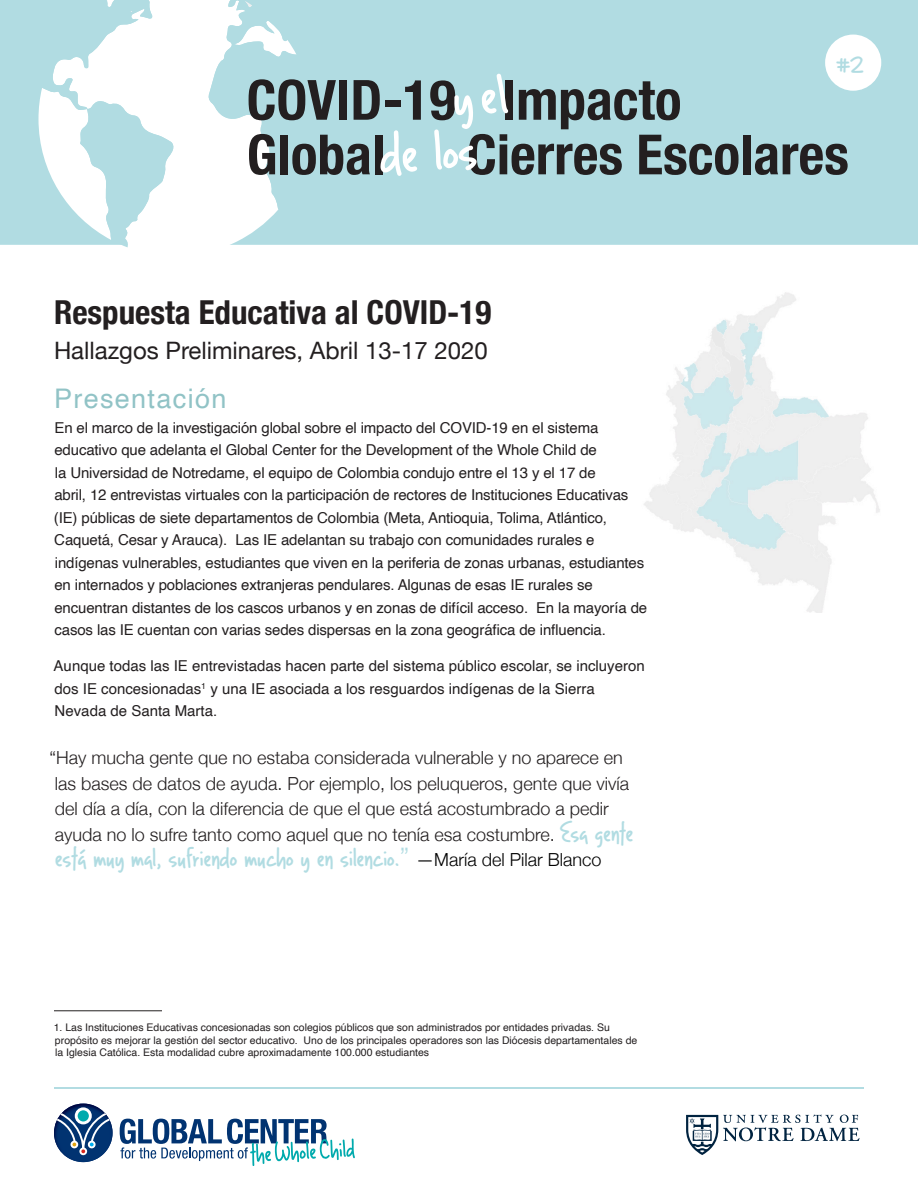
<style>
.page{position:relative;width:918px;height:1188px;background:#fff}
.page>*{position:absolute;margin:0;border:0;box-sizing:border-box;transform-origin:0 0}
.t1{font:700 condensed 33px "Helvetica Neue";color:#231f20}
.t2{font:27px "Helvetica";letter-spacing:.05em;color:#91c3c6}
.t3{font:25.5px "Lightupthe World";color:#b1dce2}
.t4{font:24px "Helvetica Neue";color:#231f20}
.t5{font:300 18px/25.5px "Helvetica Neue";color:#231f20}
.t6{font:15px/22.5px "Helvetica";letter-spacing:-.01em;color:#231f20}
.t7{font:10.5px/12.6px "Helvetica";color:#231f20}
.s1{font-family:"Lightupthe World";font-weight:400;font-size:25.5px;color:#b1dce2}
.s2{font-family:"Helvetica Neue";font-weight:300}
.s3{font-family:"Helvetica Neue";font-weight:300;font-size:18px;color:#000}
</style>
<div class="page">
<img style="left:644px;top:292px;width:236px;height:320px">
<hr style="left:54px;top:1011px;width:108px;height:1px;background:#231f20">
<div style="left:0;top:0;width:918px;height:245px;background:#b1dce2"></div>
<svg style="left:127px;top:0;width:151px;height:248px"></svg>
<svg style="left:39px;top:0;width:135px;height:247px"></svg>
<svg style="left:208px;top:0;width:213px;height:209px"></svg>
<div style="left:743px;top:135px;width:8px;height:39px;background:#231f20"></div>
<svg style="left:755px;top:144px;width:93px;height:31px;background:#5e6d71"></svg>
<svg style="left:430px;top:74px;width:309px;height:101px;background:#8ca8ad"></svg>
<div style="left:825px;top:35px;width:56px;height:56px;background:#fff;border-radius:50%"></div>
<hr style="left:54px;top:1088px;width:810px;height:1px;background:#b2dce2">
<svg style="left:54px;top:1104px;width:59px;height:58px"></svg>
<svg style="left:120px;top:1119px;width:235px;height:47px"></svg>
<img style="left:83px;top:1104px;width:4px;height:4px">
<img style="left:65px;top:1104px;width:18px;height:53px">
<div style="left:75px;top:1107px;width:17px;height:17px;border:3px solid #fff;border-radius:50%"></div>
<svg style="left:54px;top:1109px;width:59px;height:47px"></svg>
<div style="left:71px;top:1141px;width:7px;height:7px;border:2px solid #fff;border-radius:50%"></div>
<svg style="left:686px;top:1115px;width:173px;height:40px"></svg>
<p class="t1" style="left:54px;top:285px;width:439px">Respuesta Educativa al COVID-19</p>
<p class="t4" style="left:54px;top:333px;width:435px">Hallazgos Preliminares, Abril 13-17 2020</p>
<p class="t2" style="left:54px;top:378px;width:174px">Presentación</p>
<p class="t6" style="left:54px;top:416px;width:595px">En el marco de la investigación global sobre el impacto del COVID-19 en el sistema educativo que adelanta el Global Center for the Development of the Whole Child de<br>la Universidad de Notredame, el equipo de Colombia condujo entre el 13 y el 17 de<br>abril, 12 entrevistas virtuales con la participación de rectores de Instituciones Educativas (IE) públicas de siete departamentos de Colombia (Meta, Antioquia, Tolima, Atlántico, Caquetá, Cesar y Arauca). Las IE adelantan su trabajo con comunidades rurales e indígenas vulnerables, estudiantes que viven en la periferia de zonas urbanas, estudiantes en internados y poblaciones extranjeras pendulares. Algunas de esas IE rurales se encuentran distantes de los cascos urbanos y en zonas de difícil acceso. En la mayoría de casos las IE cuentan con varias sedes dispersas en la zona geográfica de influencia.</p>
<p class="t6" style="left:54px;top:655px;width:593px">Aunque todas las IE entrevistadas hacen parte del sistema público escolar, se incluyeron dos IE concesionadas<sup>1</sup> y una IE asociada a los resguardos indígenas de la Sierra<br>Nevada de Santa Marta.</p>
<p class="t5" style="left:50px;top:744px;width:586px">“Hay mucha gente que no estaba considerada vulnerable y no aparece en las bases de datos de ayuda. Por ejemplo, los peluqueros, gente que vivía del día a día, con la diferencia de que el que está acostumbrado a pedir ayuda no lo sufre tanto como aquel que no tenía esa costumbre. <span class="s1">Esa gente</span></p>
<p class="t3" style="left:55px;top:839px;width:548px">está muy mal, sufriendo mucho y en silencio.<span class="s2">”</span> <span class="s3">—María del Pilar Blanco</span></p>
<p class="t7" style="left:54px;top:1021px;width:585px">1. Las Instituciones Educativas concesionadas son colegios públicos que son administrados por entidades privadas. Su propósito es mejorar la gestión del sector educativo. Uno de los principales operadores son las Diócesis departamentales de la Iglesia Católica. Esta modalidad cubre aproximadamente 100.000 estudiantes</p>
<p class="t3" style="left:836px;top:46px;width:29px">#2</p>
</div>
